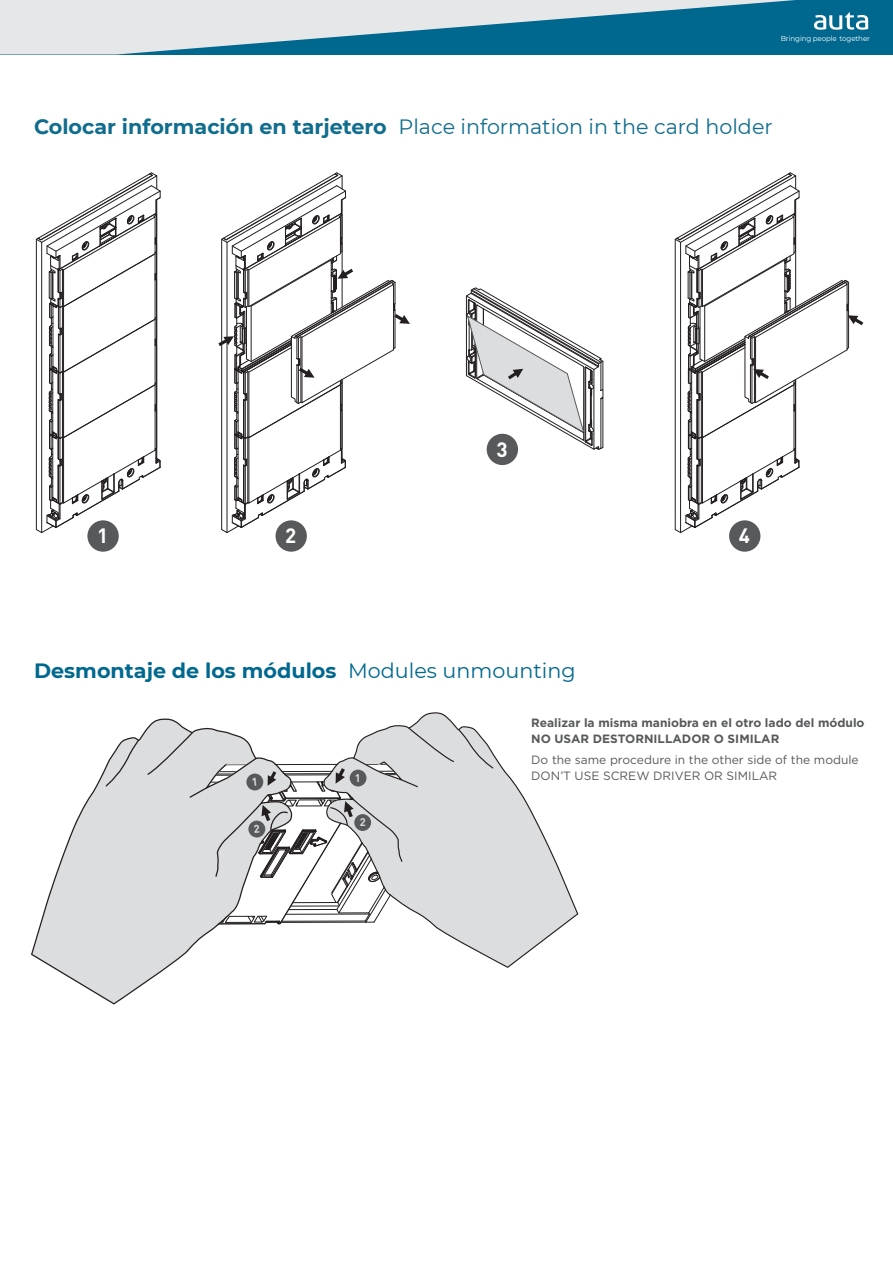
<style>
.page{position:relative;width:893px;height:1263px;background:#fff}
.page>*{position:absolute;margin:0;border:0;box-sizing:border-box;transform-origin:0 0}
.t1{font:20.7px "Montserrat";color:#106d8e}
.t2{font:700 20.7px "Montserrat";color:#00688f}
.t3{font:700 20.55px "DIN Pro";color:#fff}
.t4{font:700 12px/15.9px "Gotham";color:#58595b}
.t5{font:12px/15.9px "Gotham";color:#58595b}
.t6{font:700 10.95px "DIN Pro";color:#dcdddf}
.t7{font:7.2px "Montserrat";letter-spacing:-.015em;color:#fff}
.s1{font-weight:700}
.s2{font-weight:400}
</style>
<div class="page">
<svg style="left:0;top:0;width:893px;height:54px;background:#78aabe"></svg>
<svg style="left:31px;top:718px;width:188px;height:286px"></svg>
<svg style="left:388px;top:712px;width:190px;height:256px"></svg>
<svg style="left:36px;top:172px;width:125px;height:361px"></svg>
<svg style="left:218px;top:172px;width:192px;height:361px"></svg>
<svg style="left:675px;top:172px;width:189px;height:361px"></svg>
<div style="left:87px;top:520px;width:32px;height:32px;background:#58595b;border-radius:50%"></div>
<div style="left:276px;top:520px;width:31px;height:32px;background:#58595b;border-radius:50%"></div>
<div style="left:729px;top:520px;width:31px;height:32px;background:#58595b;border-radius:50%"></div>
<div style="left:487px;top:434px;width:31px;height:31px;background:#58595b;border-radius:50%"></div>
<svg style="left:466px;top:287px;width:138px;height:163px"></svg>
<svg style="left:68px;top:727px;width:426px;height:198px"></svg>
<p class="t7" style="left:781px;top:34px;width:91px">Bringing people together</p>
<h1 class="t1" style="left:34px;top:114px;width:740px"><span class="s1">Colocar información en tarjetero</span> Place information in the card holder</h1>
<h2 class="t3" style="left:496px;top:442px;width:13px">3</h2>
<h2 class="t3" style="left:97px;top:529px;width:13px">1</h2>
<h2 class="t3" style="left:285px;top:529px;width:13px">2</h2>
<h2 class="t3" style="left:739px;top:529px;width:13px">4</h2>
<h1 class="t2" style="left:34px;top:658px;width:543px">Desmontaje de los módulos <span class="s2">Modules unmounting</span></h1>
<p class="t6" style="left:355px;top:774px;width:7px">1</p>
<p class="t6" style="left:360px;top:819px;width:7px">2</p>
<p class="t4" style="left:531px;top:715px;width:335px">Realizar la misma maniobra en el otro lado del módulo<br>NO USAR DESTORNILLADOR O SIMILAR</p>
<p class="t5" style="left:531px;top:753px;width:329px">Do the same procedure in the other side of the module<br>DON’T USE SCREW DRIVER OR SIMILAR</p>
</div>
